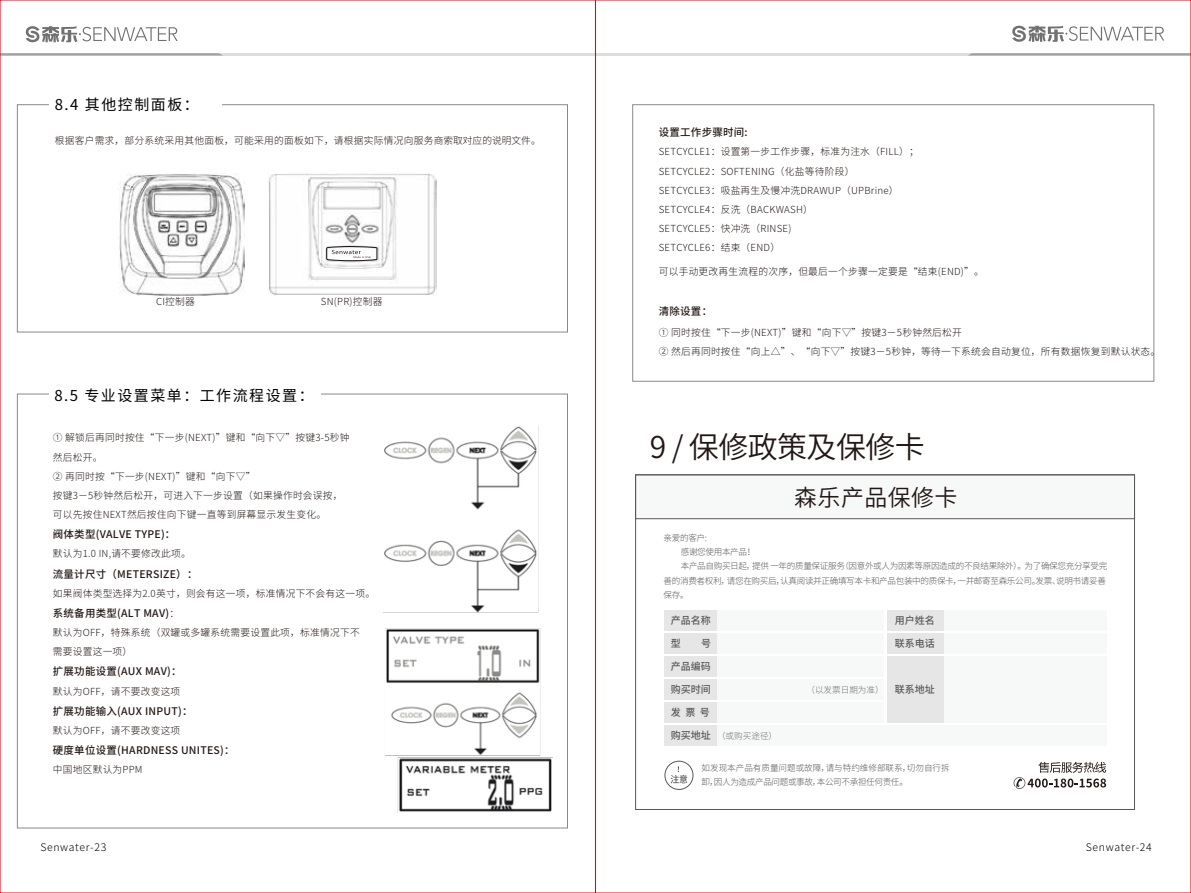
<style>
.page{position:relative;width:1191px;height:893px;background:#fff}
.page>*{position:absolute;margin:0;border:0;box-sizing:border-box;transform-origin:0 0}
.t1{font:30px "Source Han Sans CN";letter-spacing:-.02em;color:#221815}
.t2{font:23.1px "Source Han Sans CN";letter-spacing:.02em;color:#221815}
.t3{font:15px "Source Han Sans CN";letter-spacing:.1em;color:#040000}
.t4{font:500 10.5px "Source Han Sans CN";letter-spacing:.025em;color:#221815}
.t5{font:300 10.5px "Source Han Sans CN";letter-spacing:.06em;color:#040000}
.t6{font:500 10.05px "Source Han Sans CN";color:#5a5858}
.t7{font:300 9.75px/19.2px "Source Han Sans CN";letter-spacing:.025em;color:#221815}
.t8{font:300 8.7px "Source Han Sans CN";letter-spacing:-.04em;color:#595757}
.t9{font:300 8.7px/14.4px "Source Han Sans CN";letter-spacing:-.005em;color:#595757}
.t10{font:300 8.7px "Source Han Sans CN";color:#727171}
.s1{font-weight:300;font-size:9.75px}
</style>
<div class="page">
<img style="left:268px;top:173px;width:168px;height:122px">
<div style="left:17px;top:104px;width:551px;height:228px;border:1px solid #898989"></div>
<div style="left:49px;top:93px;width:173px;height:17px;background:#fff"></div>
<hr style="left:0;top:53px;width:595px;height:3px;background:#dcdddd">
<svg style="left:2px;top:53px;width:221px;height:3px"></svg>
<hr style="left:595px;top:53px;width:596px;height:3px;background:#dcdddd">
<svg style="left:968px;top:53px;width:221px;height:3px"></svg>
<div style="left:632px;top:104px;width:522px;height:277px;border:1px solid #898989"></div>
<svg style="left:25px;top:26px;width:153px;height:17px"></svg>
<svg style="left:1012px;top:25px;width:152px;height:17px"></svg>
<img style="left:118px;top:173px;width:126px;height:123px">
<img style="left:384px;top:427px;width:169px;height:385px">
<div style="left:635px;top:475px;width:499px;height:44px;background:#f7f8f8;border:1px solid #595757"></div>
<div style="left:664px;top:611px;width:220px;height:20px;background:#f7f8f8"></div>
<div style="left:664px;top:634px;width:220px;height:20px;background:#f7f8f8"></div>
<div style="left:664px;top:656px;width:220px;height:21px;background:#f7f8f8"></div>
<div style="left:664px;top:679px;width:220px;height:21px;background:#f7f8f8"></div>
<div style="left:664px;top:702px;width:220px;height:21px;background:#f7f8f8"></div>
<div style="left:664px;top:725px;width:442px;height:21px;background:#f7f8f8"></div>
<div style="left:664px;top:611px;width:53px;height:20px;background:#e6e6e6"></div>
<div style="left:664px;top:634px;width:53px;height:20px;background:#e6e6e6"></div>
<div style="left:664px;top:656px;width:53px;height:21px;background:#e6e6e6"></div>
<div style="left:664px;top:679px;width:53px;height:21px;background:#e6e6e6"></div>
<div style="left:664px;top:702px;width:53px;height:21px;background:#e6e6e6"></div>
<div style="left:664px;top:725px;width:53px;height:21px;background:#e6e6e6"></div>
<div style="left:887px;top:611px;width:219px;height:20px;background:#f7f8f8"></div>
<div style="left:887px;top:634px;width:219px;height:20px;background:#f7f8f8"></div>
<div style="left:887px;top:656px;width:219px;height:67px;background:#f7f8f8"></div>
<div style="left:887px;top:611px;width:56px;height:20px;background:#e6e6e6"></div>
<div style="left:887px;top:634px;width:56px;height:20px;background:#e6e6e6"></div>
<div style="left:887px;top:656px;width:56px;height:67px;background:#e6e6e6"></div>
<svg style="left:1013px;top:762px;width:93px;height:27px"></svg>
<svg style="left:670px;top:766px;width:17px;height:17px"></svg>
<div style="left:664px;top:761px;width:29px;height:29px;border:1px solid #595757;border-radius:50%"></div>
<svg style="left:326px;top:246px;width:51px;height:15px"></svg>
<h3 class="t3" style="left:55px;top:96px;width:145px">8.4 其他控制面板：</h3>
<p class="t7" style="left:55px;top:131px;width:487px">根据客户需求，部分系统采用其他面板，可能采用的面板如下，请根据实际情况向服务商索取对应的说明文件。</p>
<p class="t7" style="left:156px;top:292px;width:40px">CI控制器</p>
<p class="t7" style="left:321px;top:292px;width:63px">SN(PR)控制器</p>
<h3 class="t3" style="left:54px;top:387px;width:261px">8.5 专业设置菜单：工作流程设置：</h3>
<p class="t7" style="left:53px;top:428px;width:298px">① 解锁后再同时按住“下一步(NEXT)”键和“向下▽”按键3-5秒钟然后松开。<br>② 再同时按“下一步(NEXT)”键和“向下▽”<br>按键3－5秒钟然后松开，可进入下一步设置（如果操作时会误按，可以先按住NEXT然后按住向下键一直等到屏幕显示发生变化。</p>
<p class="t4" style="left:53px;top:528px;width:124px">阀体类型(VALVE TYPE)：</p>
<p class="t7" style="left:53px;top:544px;width:140px">默认为1.0 IN,请不要修改此项。</p>
<p class="t4" style="left:53px;top:568px;width:146px">流量计尺寸（METERSIZE）：</p>
<p class="t7" style="left:53px;top:584px;width:324px">如果阀体类型选择为2.0英寸，则会有这一项，标准情况下不会有这一项。</p>
<p class="t4" style="left:53px;top:607px;width:128px">系统备用类型(ALT MAV)<span class="s1">：</span></p>
<p class="t7" style="left:53px;top:623px;width:308px">默认为OFF，特殊系统（双罐或多罐系统需要设置此项，标准情况下不需要设置这一项）</p>
<p class="t4" style="left:53px;top:666px;width:130px">扩展功能设置(AUX MAV)：</p>
<p class="t7" style="left:53px;top:682px;width:129px">默认为OFF，请不要改变这项</p>
<p class="t4" style="left:53px;top:705px;width:141px">扩展功能输入(AUX INPUT)：</p>
<p class="t7" style="left:53px;top:721px;width:129px">默认为OFF，请不要改变这项</p>
<p class="t4" style="left:53px;top:744px;width:183px">硬度单位设置(HARDNESS UNITES)：</p>
<p class="t7" style="left:53px;top:760px;width:91px">中国地区默认为PPM</p>
<p class="t4" style="left:659px;top:126px;width:90px">设置工作步骤时间:</p>
<p class="t7" style="left:659px;top:142px;width:262px">SETCYCLE1：设置第一步工作步骤，标准为注水（FILL）；<br>SETCYCLE2：SOFTENING（化盐等待阶段）<br>SETCYCLE3：吸盐再生及慢冲洗DRAWUP（UPBrine）<br>SETCYCLE4：反洗（BACKWASH）<br>SETCYCLE5：快冲洗（RINSE)<br>SETCYCLE6：结束（END）</p>
<p class="t7" style="left:659px;top:262px;width:327px">可以手动更改再生流程的次序，但最后一个步骤一定要是“结束(END)”。</p>
<p class="t4" style="left:659px;top:305px;width:55px">清除设置：</p>
<p class="t7" style="left:659px;top:323px;width:503px">① 同时按住“下一步(NEXT)”键和“向下▽”按键3－5秒钟然后松开<br>② 然后再同时按住“向上△”、“向下▽”按键3－5秒钟，等待一下系统会自动复位，所有数据恢复到默认状态。</p>
<h1 class="t1" style="left:650px;top:430px;width:277px">9 / 保修政策及保修卡</h1>
<h2 class="t2" style="left:794px;top:484px;width:165px">森乐产品保修卡</h2>
<p class="t8" style="left:663px;top:532px;width:45px">亲爱的客户:</p>
<p class="t8" style="left:681px;top:547px;width:76px">感谢您使用本产品！</p>
<p class="t8" style="left:681px;top:561px;width:428px">本产品自购买日起，提供 一年的质量保证服务（因意外或人为因素等原因造成的不良结果除外）。为了确保您充分享受完</p>
<p class="t8" style="left:663px;top:576px;width:444px">善的消费者权利，请您在购买后，认真阅读并正确填写本卡和产品包装中的质保卡，一并邮寄至森乐公司。发票、说明书请妥善</p>
<p class="t8" style="left:663px;top:590px;width:27px">保存。</p>
<p class="t6" style="left:894px;top:614px;width:42px">用户姓名</p>
<p class="t6" style="left:894px;top:637px;width:42px">联系电话</p>
<p class="t6" style="left:894px;top:683px;width:42px">联系地址</p>
<p class="t6" style="left:671px;top:614px;width:42px">产品名称</p>
<p class="t6" style="left:671px;top:637px;width:12px">型</p>
<p class="t6" style="left:701px;top:637px;width:12px">号</p>
<p class="t6" style="left:671px;top:660px;width:42px">产品编码</p>
<p class="t6" style="left:671px;top:683px;width:42px">购买时间</p>
<p class="t6" style="left:671px;top:707px;width:41px">发 票 号</p>
<p class="t6" style="left:671px;top:730px;width:42px">购买地址</p>
<p class="t9" style="left:701px;top:761px;width:250px">如发现本产品有质量问题或故障，请与特约维修部联系，切勿自行拆卸，因人为造成产品问题或事故，本公司不承担任何责任。</p>
<p class="t10" style="left:806px;top:685px;width:79px">（以发票日期为准）</p>
<p class="t10" style="left:717px;top:730px;width:62px">（或购买途径）</p>
<p class="t5" style="left:40px;top:842px;width:67px">Senwater-23</p>
<p class="t5" style="left:1085px;top:842px;width:67px">Senwater-24</p>
</div>
